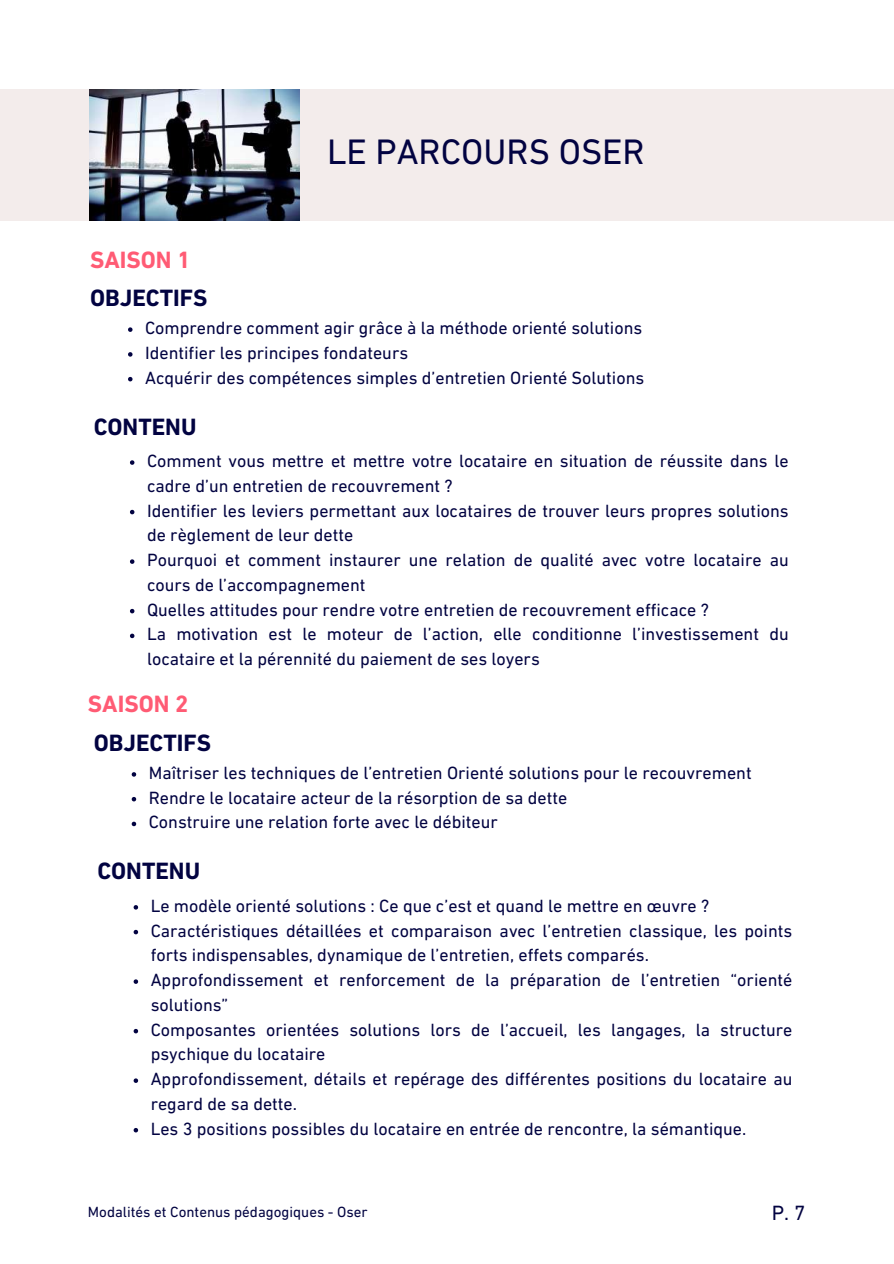
<style>
.page{position:relative;width:894px;height:1264px;background:#fff}
.page>*{position:absolute;margin:0;border:0;box-sizing:border-box;transform-origin:0 0}
.t1{font:36px "DIN Next LT Pro";color:#020341}
.t2{font:700 24px "DIN Next LT Pro";color:#020341}
.t3{font:700 24px "DIN Next LT Pro";color:#ff5b74}
.t4{font:21px "DIN Next LT Pro";color:#020341}
.t5{font:18px/24.8px "DIN Next LT Pro";color:#020341}
.t6{font:15px "DIN Next LT Pro";color:#020341}
</style>
<div class="page">
<div style="left:0;top:89px;width:893px;height:132px;background:#f3eceb"></div>
<img style="left:89px;top:89px;width:211px;height:132px">
<svg style="left:130px;top:460px;width:4px;height:5px"></svg>
<svg style="left:130px;top:510px;width:4px;height:4px"></svg>
<svg style="left:130px;top:559px;width:4px;height:5px"></svg>
<svg style="left:130px;top:609px;width:4px;height:4px"></svg>
<svg style="left:130px;top:633px;width:4px;height:5px"></svg>
<svg style="left:128px;top:327px;width:4px;height:5px"></svg>
<svg style="left:128px;top:352px;width:4px;height:4px"></svg>
<svg style="left:128px;top:377px;width:4px;height:4px"></svg>
<svg style="left:134px;top:905px;width:4px;height:4px"></svg>
<svg style="left:134px;top:929px;width:4px;height:5px"></svg>
<svg style="left:134px;top:979px;width:4px;height:4px"></svg>
<svg style="left:134px;top:1028px;width:4px;height:5px"></svg>
<svg style="left:134px;top:1078px;width:4px;height:4px"></svg>
<svg style="left:134px;top:1128px;width:4px;height:4px"></svg>
<svg style="left:132px;top:772px;width:4px;height:4px"></svg>
<svg style="left:132px;top:797px;width:4px;height:4px"></svg>
<svg style="left:132px;top:821px;width:4px;height:5px"></svg>
<h2 class="t3" style="left:90px;top:250px;width:102px">SAISON 1</h2>
<h1 class="t1" style="left:327px;top:137px;width:319px">LE PARCOURS OSER</h1>
<h2 class="t2" style="left:90px;top:288px;width:119px">OBJECTIFS</h2>
<p class="t5" style="left:145px;top:317px;width:500px">Comprendre comment agir grâce à la méthode orienté solutions<br>Identifier les principes fondateurs<br>Acquérir des compétences simples d’entretien Orienté Solutions</p>
<h2 class="t2" style="left:94px;top:416px;width:104px">CONTENU</h2>
<p class="t5" style="left:147px;top:450px;width:643px">Comment vous mettre et mettre votre locataire en situation de réussite dans le cadre d’un entretien de recouvrement ?<br>Identifier les leviers permettant aux locataires de trouver leurs propres solutions de règlement de leur dette<br>Pourquoi et comment instaurer une relation de qualité avec votre locataire au cours de l’accompagnement<br>Quelles attitudes pour rendre votre entretien de recouvrement efficace ?<br>La motivation est le moteur de l’action, elle conditionne l’investissement du locataire et la pérennité du paiement de ses loyers</p>
<h2 class="t3" style="left:88px;top:694px;width:102px">SAISON 2</h2>
<h2 class="t2" style="left:94px;top:733px;width:119px">OBJECTIFS</h2>
<p class="t5" style="left:149px;top:762px;width:604px">Maîtriser les techniques de l’entretien Orienté solutions pour le recouvrement<br>Rendre le locataire acteur de la résorption de sa dette<br>Construire une relation forte avec le débiteur</p>
<h2 class="t2" style="left:97px;top:861px;width:104px">CONTENU</h2>
<p class="t5" style="left:151px;top:895px;width:643px">Le modèle orienté solutions : Ce que c’est et quand le mettre en œuvre ?<br>Caractéristiques détaillées et comparaison avec l’entretien classique, les points forts indispensables, dynamique de l’entretien, effets comparés.<br>Approfondissement et renforcement de la préparation de l’entretien “orienté solutions”<br>Composantes orientées solutions lors de l’accueil, les langages, la structure psychique du locataire<br>Approfondissement, détails et repérage des différentes positions du locataire au regard de sa dette.<br>Les 3 positions possibles du locataire en entrée de rencontre, la sémantique.</p>
<p class="t6" style="left:88px;top:1205px;width:281px">Modalités et Contenus pédagogiques - Oser</p>
<p class="t4" style="left:771px;top:1203px;width:35px">P. 7</p>
</div>
